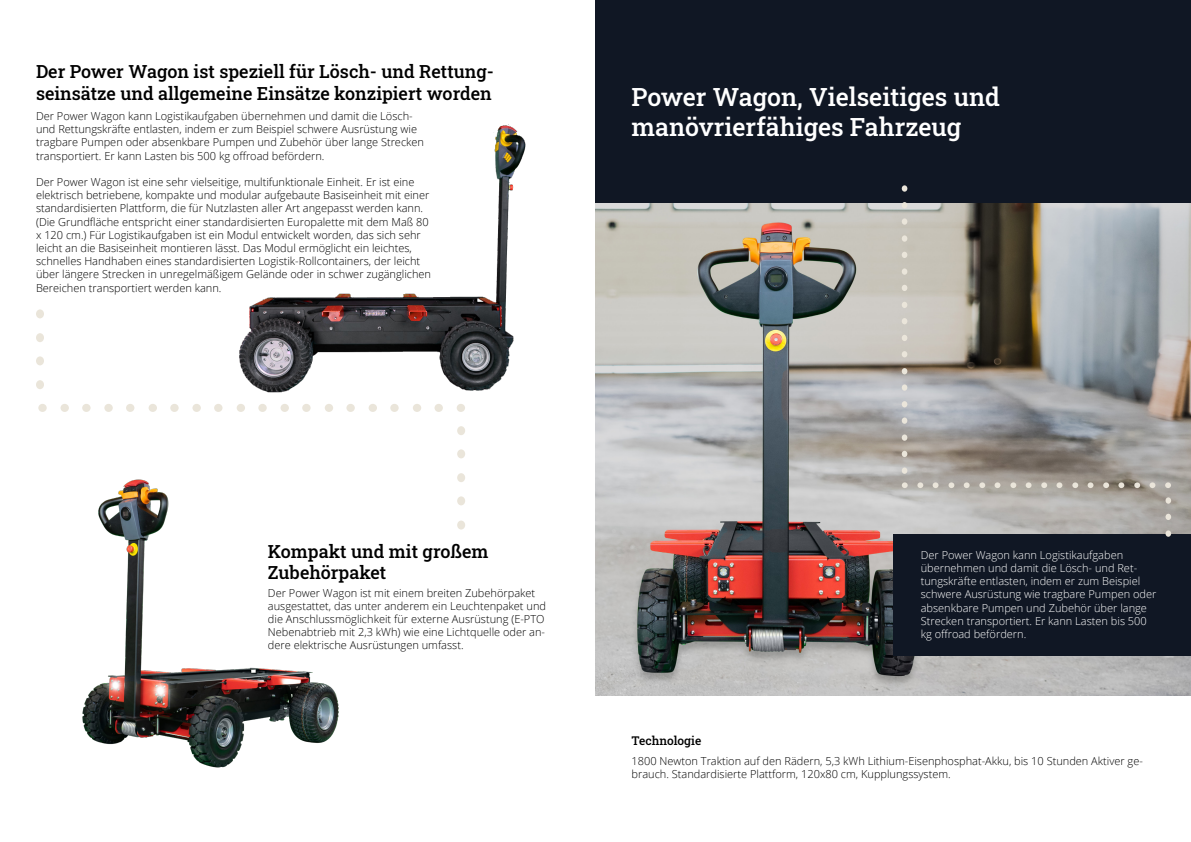
<style>
.page{position:relative;width:1191px;height:842px;background:#fff}
.page>*{position:absolute;margin:0;border:0;box-sizing:border-box;transform-origin:0 0}
.t1{font:500 25px/30px "Roboto Slab";color:#fff}
.t2{font:500 18px/21.6px "Roboto Slab";color:#000}
.t3{font:500 12px "Roboto Slab";color:#000}
.t4{font:300 11px/13.2px "Open Sans";color:#000}
.t5{font:300 11px/13.2px "Open Sans";color:#fff}
</style>
<div class="page">
<div style="left:457px;top:426px;width:8px;height:9px;background:#eae5da;border-radius:50%"></div>
<div style="left:457px;top:449px;width:8px;height:9px;background:#eae5da;border-radius:50%"></div>
<div style="left:457px;top:473px;width:8px;height:9px;background:#eae5da;border-radius:50%"></div>
<div style="left:457px;top:496px;width:8px;height:9px;background:#eae5da;border-radius:50%"></div>
<div style="left:457px;top:521px;width:8px;height:8px;background:#eae5da;border-radius:50%"></div>
<div style="left:36px;top:309px;width:8px;height:9px;background:#eae5da;border-radius:50%"></div>
<div style="left:36px;top:333px;width:8px;height:9px;background:#eae5da;border-radius:50%"></div>
<div style="left:36px;top:356px;width:8px;height:9px;background:#eae5da;border-radius:50%"></div>
<div style="left:36px;top:380px;width:8px;height:9px;background:#eae5da;border-radius:50%"></div>
<div style="left:38px;top:404px;width:9px;height:8px;background:#eae5da;border-radius:50%"></div>
<div style="left:61px;top:404px;width:8px;height:8px;background:#eae5da;border-radius:50%"></div>
<div style="left:82px;top:404px;width:9px;height:8px;background:#eae5da;border-radius:50%"></div>
<div style="left:104px;top:404px;width:9px;height:8px;background:#eae5da;border-radius:50%"></div>
<div style="left:126px;top:404px;width:8px;height:8px;background:#eae5da;border-radius:50%"></div>
<div style="left:149px;top:404px;width:8px;height:8px;background:#eae5da;border-radius:50%"></div>
<div style="left:170px;top:404px;width:9px;height:8px;background:#eae5da;border-radius:50%"></div>
<div style="left:192px;top:404px;width:9px;height:8px;background:#eae5da;border-radius:50%"></div>
<div style="left:214px;top:404px;width:8px;height:8px;background:#eae5da;border-radius:50%"></div>
<div style="left:237px;top:404px;width:8px;height:8px;background:#eae5da;border-radius:50%"></div>
<div style="left:258px;top:404px;width:9px;height:8px;background:#eae5da;border-radius:50%"></div>
<div style="left:280px;top:404px;width:9px;height:8px;background:#eae5da;border-radius:50%"></div>
<div style="left:302px;top:404px;width:8px;height:8px;background:#eae5da;border-radius:50%"></div>
<div style="left:325px;top:404px;width:8px;height:8px;background:#eae5da;border-radius:50%"></div>
<div style="left:346px;top:404px;width:9px;height:8px;background:#eae5da;border-radius:50%"></div>
<div style="left:368px;top:404px;width:9px;height:8px;background:#eae5da;border-radius:50%"></div>
<div style="left:390px;top:404px;width:9px;height:8px;background:#eae5da;border-radius:50%"></div>
<div style="left:413px;top:404px;width:8px;height:8px;background:#eae5da;border-radius:50%"></div>
<div style="left:434px;top:404px;width:9px;height:8px;background:#eae5da;border-radius:50%"></div>
<div style="left:457px;top:404px;width:8px;height:8px;background:#eae5da;border-radius:50%"></div>
<img style="left:595px;top:203px;width:596px;height:493px">
<div style="left:595px;top:0;width:596px;height:203px;background:#101724"></div>
<div style="left:893px;top:534px;width:298px;height:122px;background:#101724"></div>
<div style="left:901px;top:185px;width:6px;height:7px;background:#eae5da;border-radius:50%"></div>
<svg style="left:901px;top:202px;width:6px;height:6px"></svg>
<div style="left:901px;top:218px;width:6px;height:7px;background:#eae5da;border-radius:50%"></div>
<div style="left:901px;top:235px;width:6px;height:7px;background:#eae5da;border-radius:50%"></div>
<svg style="left:901px;top:252px;width:6px;height:6px"></svg>
<div style="left:901px;top:268px;width:6px;height:7px;background:#eae5da;border-radius:50%"></div>
<svg style="left:901px;top:285px;width:6px;height:6px"></svg>
<svg style="left:901px;top:302px;width:6px;height:6px"></svg>
<svg style="left:901px;top:318px;width:6px;height:6px"></svg>
<svg style="left:901px;top:335px;width:6px;height:6px"></svg>
<svg style="left:901px;top:351px;width:6px;height:6px"></svg>
<svg style="left:901px;top:368px;width:6px;height:6px"></svg>
<div style="left:901px;top:384px;width:6px;height:7px;background:#eae5da;border-radius:50%"></div>
<svg style="left:901px;top:401px;width:6px;height:6px"></svg>
<div style="left:901px;top:417px;width:6px;height:7px;background:#eae5da;border-radius:50%"></div>
<div style="left:901px;top:434px;width:6px;height:7px;background:#eae5da;border-radius:50%"></div>
<svg style="left:901px;top:451px;width:6px;height:6px"></svg>
<div style="left:901px;top:467px;width:6px;height:7px;background:#eae5da;border-radius:50%"></div>
<div style="left:1165px;top:497px;width:6px;height:7px;background:#eae5da;border-radius:50%"></div>
<svg style="left:1165px;top:514px;width:6px;height:6px"></svg>
<div style="left:1165px;top:530px;width:6px;height:7px;background:#eae5da;border-radius:50%"></div>
<svg style="left:1165px;top:482px;width:6px;height:6px"></svg>
<svg style="left:1149px;top:482px;width:6px;height:6px"></svg>
<svg style="left:1134px;top:482px;width:6px;height:6px"></svg>
<svg style="left:1118px;top:482px;width:6px;height:6px"></svg>
<svg style="left:1103px;top:482px;width:6px;height:6px"></svg>
<svg style="left:1087px;top:482px;width:6px;height:6px"></svg>
<svg style="left:1072px;top:482px;width:6px;height:6px"></svg>
<svg style="left:1056px;top:482px;width:6px;height:6px"></svg>
<svg style="left:1041px;top:482px;width:6px;height:6px"></svg>
<svg style="left:1025px;top:482px;width:6px;height:6px"></svg>
<svg style="left:1010px;top:482px;width:6px;height:6px"></svg>
<svg style="left:994px;top:482px;width:6px;height:6px"></svg>
<svg style="left:979px;top:482px;width:6px;height:6px"></svg>
<svg style="left:963px;top:482px;width:6px;height:6px"></svg>
<svg style="left:948px;top:482px;width:6px;height:6px"></svg>
<svg style="left:932px;top:482px;width:6px;height:6px"></svg>
<svg style="left:917px;top:482px;width:6px;height:6px"></svg>
<svg style="left:901px;top:482px;width:6px;height:6px"></svg>
<img style="left:237px;top:124px;width:289px;height:283px">
<img style="left:82px;top:479px;width:257px;height:289px">
<h2 class="t2" style="left:36px;top:60px;width:459px">Der Power Wagon ist speziell für Lösch- und Rettung&shy;seinsätze und allgemeine Einsätze konzipiert worden</h2>
<p class="t4" style="left:36px;top:109px;width:389px">Der Power Wagon kann Logistikaufgaben übernehmen und damit die Lösch&shy;und Rettungskräfte entlasten, indem er zum Beispiel schwere Ausrüstung wie tragbare Pumpen oder absenkbare Pumpen und Zubehör über lange Strecken transportiert. Er kann Lasten bis 500 kg offroad befördern.</p>
<p class="t4" style="left:36px;top:175px;width:396px">Der Power Wagon ist eine sehr vielseitige, multifunktionale Einheit. Er ist eine elektrisch betriebene, kompakte und modular aufgebaute Basiseinheit mit einer standardisierten Plattform, die für Nutzlasten aller Art angepasst werden kann. (Die Grundfläche entspricht einer standardisierten Europalette mit dem Maß 80 x 120 cm.) Für Logistikaufgaben ist ein Modul entwickelt worden, das sich sehr leicht an die Basiseinheit montieren lässt. Das Modul ermöglicht ein leichtes, schnelles Handhaben eines standardisierten Logistik-Rollcontainers, der leicht über längere Strecken in unregelmäßigem Gelände oder in schwer zugänglichen Bereichen transportiert werden kann.</p>
<h1 class="t1" style="left:631px;top:81px;width:370px">Power Wagon, Vielseitiges und manövrierfähiges Fahrzeug</h1>
<h2 class="t2" style="left:268px;top:540px;width:222px">Kompakt und mit großem<br>Zubehörpaket</h2>
<p class="t4" style="left:268px;top:586px;width:279px">Der Power Wagon ist mit einem breiten Zubehörpaket ausgestattet, das unter anderem ein Leuchtenpaket und die Anschlussmöglichkeit für externe Ausrüstung (E-PTO Nebenabtrieb mit 2,3 kWh) wie eine Lichtquelle oder an&shy;dere elektrische Ausrüstungen umfasst.</p>
<p class="t5" style="left:920px;top:548px;width:237px">Der Power Wagon kann Logistikaufgaben übernehmen und damit die Lösch- und Ret&shy;tungskräfte entlasten, indem er zum Beispiel schwere Ausrüstung wie tragbare Pumpen oder absenkbare Pumpen und Zubehör über lange Strecken transportiert. Er kann Lasten bis 500 kg offroad befördern.</p>
<p class="t3" style="left:631px;top:732px;width:71px">Technologie</p>
<p class="t4" style="left:631px;top:754px;width:513px">1800 Newton Traktion auf den Rädern, 5,3 kWh Lithium-Eisenphosphat-Akku, bis 10 Stunden Aktiver ge&shy;brauch. Standardisierte Plattform, 120x80 cm, Kupplungssystem.</p>
</div>
